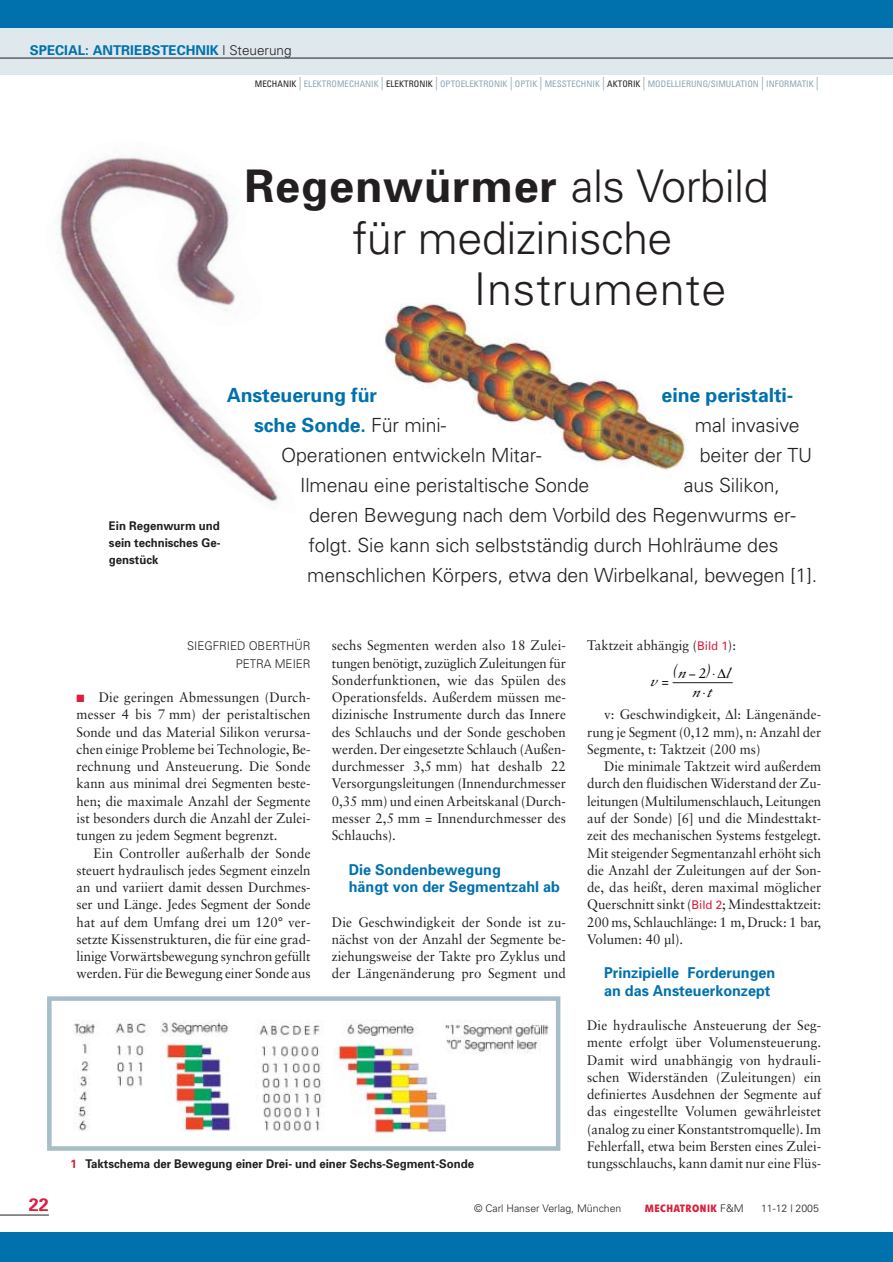
<style>
.page{position:relative;width:893px;height:1262px;background:#fff}
.page>*{position:absolute;margin:0;border:0;box-sizing:border-box;transform-origin:0 0}
.t1{font:300 45px/51.8px "Univers";letter-spacing:-.01em;color:#231f20;text-align:center}
.t2{font:300 45px "Univers";letter-spacing:.015em;color:#231f20}
.t3{font:300 19.5px/30px "Univers";letter-spacing:-.005em;color:#231f20}
.t4{font:700 19.5px "Univers";letter-spacing:-.005em;color:#0071ad}
.t5{font:700 18px "Univers";color:#da1f3d}
.t6{font:italic 15.9px "Sabon";color:#000;scale:.87 1}
.t7{font:700 15px/17.2px "Univers";color:#0071ad;scale:.96 1}
.t8{font:13.8px/17.2px "Sabon";color:#231f20;text-align:justify;scale:.96 1}
.t9{font:700 13.5px "Univers";color:#0071ad}
.t10{font:700 12px/17.2px "Univers";color:#231f20;text-align:justify;scale:.95 1}
.t11{font:300 12px/17.2px "Univers";color:#231f20;text-align:right;scale:.96 1}
.t12{font:300 10.5px "Univers";color:#231f20}
.t13{font:700 10.5px "Evo BQ";letter-spacing:.045em;color:#da1f3d}
.t14{font:condensed 9px "Univers";letter-spacing:.005em;color:#8ca6b4}
.s1{font-weight:300;color:#231f20}
.s2{color:#231f20}
.s3{font-weight:300;font-size:13.5px}
.s4{font-weight:700}
.s5{color:#da1f3d}
.s6{font-family:"Univers";font-size:12px;color:#da1f3d}
.s7{font-family:"Univers";font-weight:300;color:#231f20}
</style>
<div class="page">
<div style="left:0;top:0;width:892px;height:33px;background:#0071ad"></div>
<div style="left:0;top:1232px;width:892px;height:29px;background:#0071ad"></div>
<hr style="left:0;top:1214px;width:49px;height:1px;background:#231f20">
<div style="left:0;top:28px;width:892px;height:47px;background:#dfe8ec"></div>
<hr style="left:0;top:58px;width:892px;height:1px;background:#231f20">
<hr style="left:672px;top:682px;width:60px;height:1px;background:#231f20">
<img style="left:74px;top:1020px;width:475px;height:113px">
<div style="left:47px;top:996px;width:513px;height:154px;border:4px solid #a7bdc8"></div>
<img style="left:53px;top:155px;width:183px;height:195px">
<img style="left:385px;top:303px;width:301px;height:167px">
<svg style="left:122px;top:350px;width:156px;height:152px"></svg>
<p class="t9" style="left:30px;top:45px;width:263px">SPECIAL: ANTRIEBSTECHNIK <span class="s1">| Steuerung</span></p>
<p class="t14" style="left:255px;top:80px;width:565px"><span class="s2">MECHANIK</span> <span class="s3">|</span> ELEKTROMECHANIK <span class="s3">|</span> <span class="s2">ELEKTRONIK</span> <span class="s3">|</span> OPTOELEKTRONIK <span class="s3">|</span> OPTIK <span class="s3">|</span> MESSTECHNIK <span class="s3">|</span> <span class="s2">AKTORIK</span> <span class="s3">|</span> MODELLIERUNG/SIMULATION <span class="s3">|</span> INFORMATIK <span class="s3">|</span></p>
<h1 class="t1" style="left:244px;top:164px;width:526px"><span class="s4">Regenwürmer</span> als Vorbild für medizinische</h1>
<h1 class="t2" style="left:474px;top:273px;width:254px">Instrumente</h1>
<h2 class="t4" style="left:227px;top:387px;width:152px">Ansteuerung für</h2>
<h2 class="t4" style="left:661px;top:387px;width:133px">eine peristalti-</h2>
<h2 class="t4" style="left:254px;top:417px;width:193px">sche Sonde. <span class="s1">Für mini-</span></h2>
<h2 class="t3" style="left:694px;top:411px;width:106px">mal invasive</h2>
<h2 class="t3" style="left:281px;top:441px;width:262px">Operationen entwickeln Mitar-</h2>
<h2 class="t3" style="left:699px;top:441px;width:114px">beiter der TU</h2>
<h2 class="t3" style="left:300px;top:471px;width:291px">Ilmenau eine peristaltische Sonde</h2>
<h2 class="t3" style="left:307px;top:471px;width:511px;text-indent:376px">aus Silikon, deren Bewegung nach dem Vorbild des Regenwurms er&shy;folgt. Sie kann sich selbstständig durch Hohlräume des menschlichen Körpers, etwa den Wirbelkanal, bewegen [1].</h2>
<p class="t10" style="left:109px;top:518px;width:119px">Ein Regenwurm und sein technisches Ge&shy;genstück</p>
<p class="t11" style="left:187px;top:638px;width:130px">SIEGFRIED OBERTHÜR<br>PETRA MEIER</p>
<p class="t8" style="left:77px;top:690px;width:245px"><span class="s5">■</span> Die geringen Abmessungen (Durch&shy;messer 4 bis 7 mm) der peristaltischen Sonde und das Material Silikon verursa&shy;chen einige Probleme bei Technologie, Be&shy;rechnung und Ansteuerung. Die Sonde kann aus minimal drei Segmenten beste&shy;hen; die maximale Anzahl der Segmente ist besonders durch die Anzahl der Zulei&shy;tungen zu jedem Segment begrenzt.</p>
<p class="t8" style="left:77px;top:845px;width:245px;text-indent:17px">Ein Controller außerhalb der Sonde steuert hydraulisch jedes Segment einzeln an und variiert damit dessen Durchmes&shy;ser und Länge. Jedes Segment der Sonde hat auf dem Umfang drei um 120° ver&shy;setzte Kissenstrukturen, die für eine grad&shy;linige Vorwärtsbewegung synchron gefüllt werden. Für die Bewegung einer Sonde aus</p>
<p class="t8" style="left:332px;top:638px;width:245px">sechs Segmenten werden also 18 Zulei&shy;tungen benötigt, zuzüglich Zuleitungen für Sonderfunktionen, wie das Spülen des Operationsfelds. Außerdem müssen me&shy;dizinische Instrumente durch das Innere des Schlauchs und der Sonde geschoben werden. Der eingesetzte Schlauch (Außen&shy;durchmesser 3,5 mm) hat deshalb 22<br>Versorgungsleitungen (Innendurchmesser 0,35 mm) und einen Arbeitskanal (Durch&shy;messer 2,5 mm = Innendurchmesser des Schlauchs).</p>
<p class="t7" style="left:349px;top:862px;width:222px">Die Sondenbewegung<br>hängt von der Segmentzahl ab</p>
<p class="t8" style="left:332px;top:914px;width:245px">Die Geschwindigkeit der Sonde ist zu&shy;nächst von der Anzahl der Segmente be&shy;ziehungsweise der Takte pro Zyklus und der Längenänderung pro Segment und</p>
<p class="t10" style="left:70px;top:1156px;width:426px"><span class="s5">1</span> Taktschema der Bewegung einer Drei- und einer Sechs-Segment-Sonde</p>
<p class="t8" style="left:587px;top:638px;width:156px">Taktzeit abhängig (<span class="s6">Bild 1</span>):</p>
<p class="t6" style="left:672px;top:663px;width:7px">-</p>
<p class="t8" style="left:587px;top:707px;width:245px;text-indent:17px">v: Geschwindigkeit, ∆l: Längenände&shy;rung je Segment (0,12 mm), n: Anzahl der Segmente, t: Taktzeit (200 ms)</p>
<p class="t8" style="left:587px;top:759px;width:245px;text-indent:17px">Die minimale Taktzeit wird außerdem durch den fluidischen Widerstand der Zu&shy;leitungen (Multilumenschlauch, Leitungen auf der Sonde) [6] und die Mindesttakt&shy;zeit des mechanischen Systems festgelegt.<br>Mit steigender Segmentanzahl erhöht sich die Anzahl der Zuleitungen auf der Son&shy;de, das heißt, deren maximal möglicher Querschnitt sinkt (<span class="s6">Bild 2</span>; Mindesttaktzeit:<br>200 ms, Schlauchlänge: 1 m, Druck: 1 bar, Volumen: 40 µl).</p>
<p class="t7" style="left:604px;top:965px;width:180px">Prinzipielle Forderungen an das Ansteuerkonzept</p>
<p class="t8" style="left:587px;top:1017px;width:245px">Die hydraulische Ansteuerung der Seg&shy;mente erfolgt über Volumensteuerung.<br>Damit wird unabhängig von hydrauli&shy;schen Widerständen (Zuleitungen) ein definiertes Ausdehnen der Segmente auf das eingestellte Volumen gewährleistet (analog zu einer Konstantstromquelle). Im Fehlerfall, etwa beim Bersten eines Zulei&shy;tungsschlauchs, kann damit nur eine Flüs-</p>
<h3 class="t5" style="left:29px;top:1198px;width:22px">22</h3>
<p class="t12" style="left:474px;top:1204px;width:149px">© Carl Hanser Verlag, München</p>
<p class="t13" style="left:644px;top:1205px;width:100px">MECHATRONIK <span class="s7">F&amp;M</span></p>
<p class="t12" style="left:761px;top:1204px;width:59px">11-12 | 2005</p>
</div>
